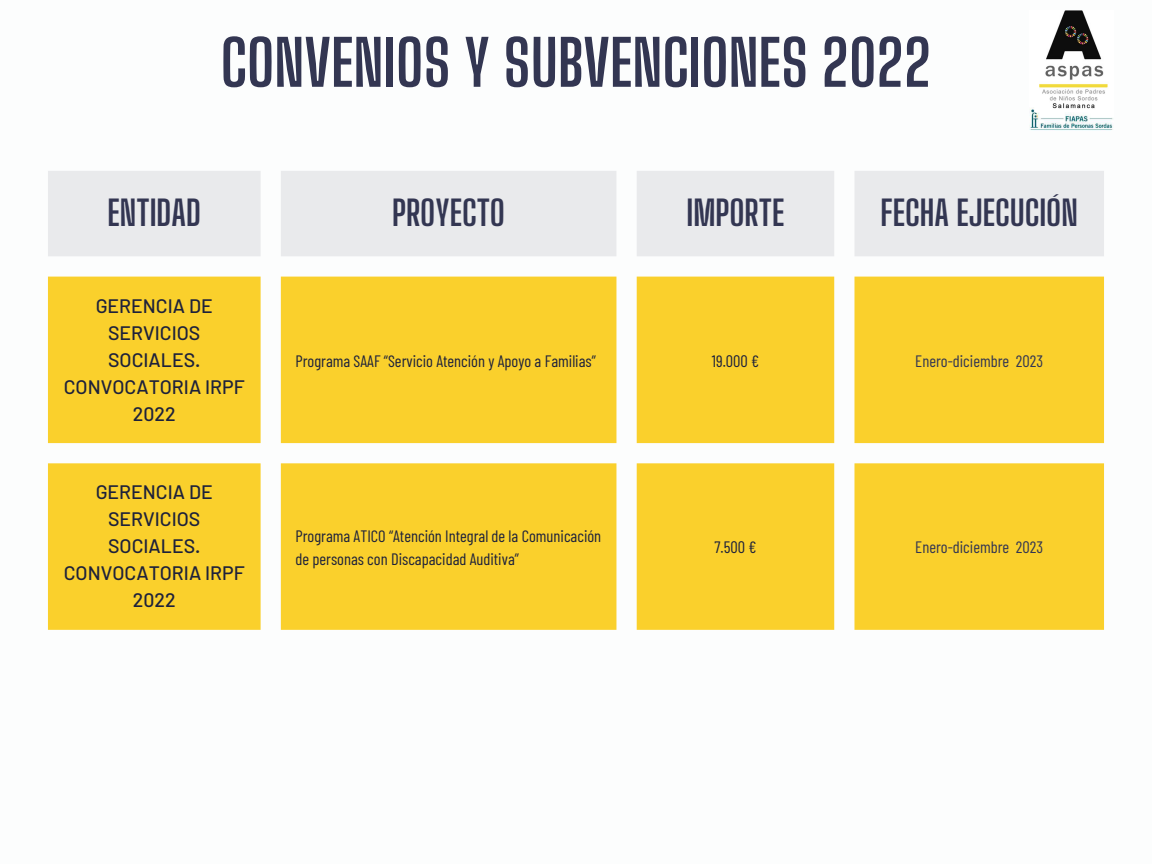
<style>
.page{position:relative;width:1152px;height:864px;background:#fff}
.page>*{position:absolute;margin:0;border:0;box-sizing:border-box;transform-origin:0 0}
.t1{font:700 62.4px "Big Shoulders Display";color:#333652}
.t2{font:700 34.5px "Big Shoulders Display";color:#333652}
.t3{font:500 19.5px/27px "Barlow";color:#1d213b;text-align:center}
.t4{font:16.5px/22.5px "Barlow Condensed";color:#1d213b}
.t5{font:16.5px "Barlow Condensed";color:#333652}
</style>
<div class="page">
<div style="left:48px;top:171px;width:1056px;height:85px;background:#e9eaec"></div>
<svg style="left:48px;top:277px;width:1056px;height:353px;background:#fad543"></svg>
<img style="left:1029px;top:11px;width:84px;height:120px">
<p class="t1" style="left:221px;top:25px;width:712px">CONVENIOS Y SUBVENCIONES 2022</p>
<p class="t2" style="left:108px;top:192px;width:95px">ENTIDAD</p>
<h1 class="t2" style="left:392px;top:192px;width:114px">PROYECTO</h1>
<p class="t2" style="left:686px;top:192px;width:100px">IMPORTE</p>
<p class="t2" style="left:881px;top:192px;width:199px">FECHA EJECUCIÓN</p>
<p class="t3" style="left:64px;top:291px;width:183px">GERENCIA DE<br>SERVICIOS<br>SOCIALES.<br>CONVOCATORIA IRPF<br>2022</p>
<p class="t3" style="left:64px;top:478px;width:183px">GERENCIA DE<br>SERVICIOS<br>SOCIALES.<br>CONVOCATORIA IRPF<br>2022</p>
<p class="t4" style="left:295px;top:349px;width:302px">Programa SAAF “Servicio Atención y Apoyo a Familias”</p>
<p class="t4" style="left:712px;top:349px;width:49px">19.000 €</p>
<p class="t5" style="left:915px;top:350px;width:129px">Enero-diciembre 2023</p>
<p class="t4" style="left:295px;top:524px;width:307px">Programa ATICO “Atención Integral de la Comunicación de personas con Discapacidad Auditiva”</p>
<p class="t4" style="left:715px;top:535px;width:43px">7.500 €</p>
<p class="t5" style="left:915px;top:537px;width:129px">Enero-diciembre 2023</p>
</div>
